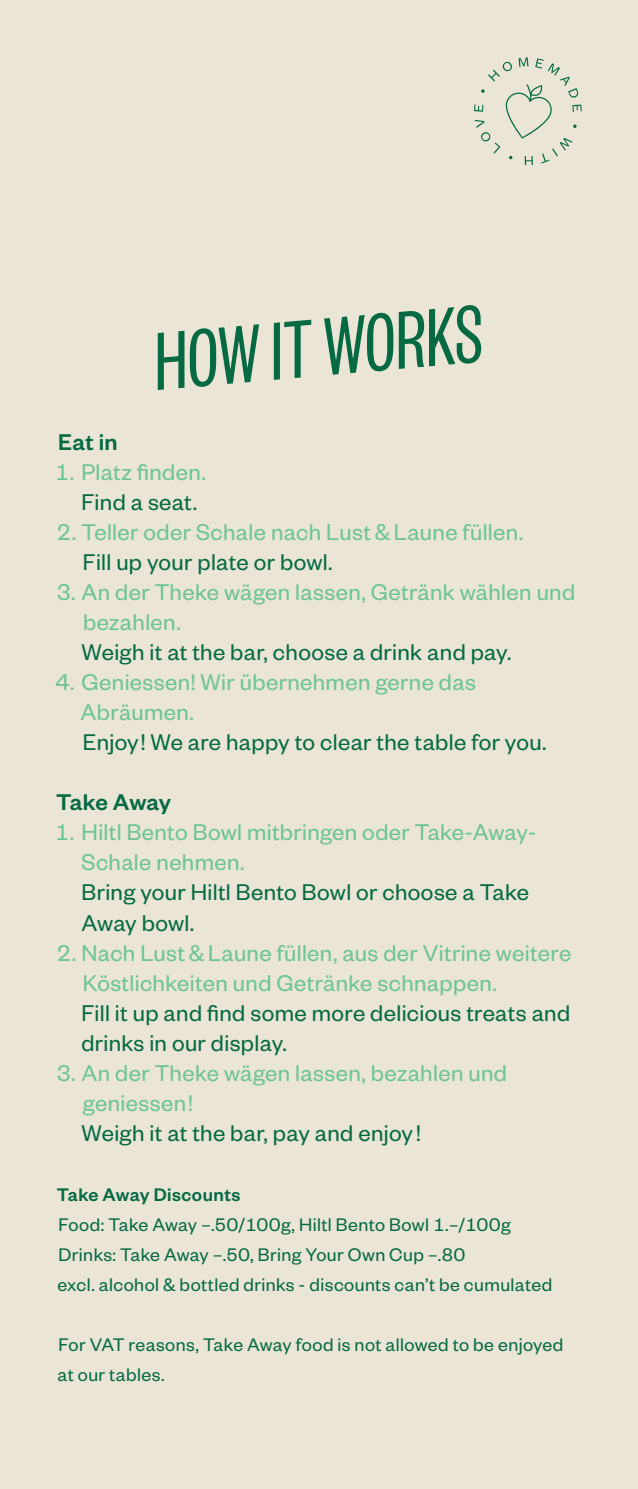
<style>
.page{position:relative;width:638px;height:1489px;background:#fff}
.page>*{position:absolute;margin:0;border:0;box-sizing:border-box;transform-origin:0 0}
.Lauftext{font:condensed 90px "Founders Grotesk X";color:#056a42}
.Lauftext-2{font:25px/30px "Founders Grotesk";letter-spacing:.015em;color:#6dc494}
.Lauftext-3{font:25px/30px "Founders Grotesk";letter-spacing:.015em;color:#056a42}
.Lauftext-4{font:500 25px "Founders Grotesk";letter-spacing:-.005em;color:#056a42}
.Untertitel_Aussen{font:500 25px "Founders Grotesk";color:#056a42}
.Lauftext-5{font:20px/30px "Founders Grotesk";letter-spacing:.02em;color:#056a42}
.Lauftext-6{font:500 20px "Founders Grotesk";letter-spacing:.02em;color:#056a42}
.s1{color:#056a42}
</style>
<div class="page">
<div style="left:0;top:0;width:638px;height:1488px;background:#eae5d7"></div>
<svg style="left:474px;top:57px;width:108px;height:108px"></svg>
<p class="Lauftext" style="left:148px;top:312px;width:330px;rotate:-5deg">HOW IT WORKS</p>
<p class="Untertitel_Aussen" style="left:58px;top:426px;width:61px">Eat in</p>
<p class="Lauftext-2" style="left:55px;top:456px;width:153px">1. Platz finden.</p>
<p class="Lauftext-3" style="left:81px;top:486px;width:117px">Find a seat.</p>
<p class="Lauftext-2" style="left:83px;top:516px;width:442px;text-indent:-26px">2. Teller oder Schale nach Lust&amp;Laune füllen.<br><span class="s1">Fill up your plate or bowl.</span></p>
<p class="Lauftext-2" style="left:83px;top:576px;width:494px;text-indent:-27px">3. An der Theke wägen lassen, Getränk wählen und bezahlen.</p>
<p class="Lauftext-3" style="left:81px;top:636px;width:431px">Weigh it at the bar, choose a drink and pay.</p>
<p class="Lauftext-2" style="left:81px;top:666px;width:467px;text-indent:-25px">4. Geniessen! Wir übernehmen gerne das<br>Abräumen.<br><span class="s1">Enjoy! We are happy to clear the table for you.</span></p>
<p class="Lauftext-4" style="left:56px;top:786px;width:116px">Take Away</p>
<p class="Lauftext-2" style="left:55px;top:816px;width:483px">1. Hiltl Bento Bowl mitbringen oder Take-Away-</p>
<p class="Lauftext-2" style="left:81px;top:846px;width:165px">Schale nehmen.</p>
<p class="Lauftext-3" style="left:81px;top:876px;width:449px">Bring your Hiltl Bento Bowl or choose a Take<br>Away bowl.</p>
<p class="Lauftext-2" style="left:83px;top:936px;width:490px;text-indent:-26px">2. Nach Lust&amp;Laune füllen, aus der Vitrine weitere<br>Köstlichkeiten und Getränke schnappen.</p>
<p class="Lauftext-3" style="left:81px;top:996px;width:490px">Fill it up and find some more delicious treats and drinks in our display.</p>
<p class="Lauftext-2" style="left:83px;top:1056px;width:425px;text-indent:-26px">3. An der Theke wägen lassen, bezahlen und geniessen!</p>
<p class="Lauftext-3" style="left:81px;top:1116px;width:341px">Weigh it at the bar, pay and enjoy!</p>
<p class="Lauftext-6" style="left:57px;top:1181px;width:185px">Take Away Discounts</p>
<p class="Lauftext-5" style="left:58px;top:1208px;width:454px">Food: Take Away –.50/100g, Hiltl Bento Bowl 1.–/100g</p>
<p class="Lauftext-5" style="left:58px;top:1238px;width:408px">Drinks: Take Away –.50, Bring Your Own Cup –.80</p>
<p class="Lauftext-5" style="left:57px;top:1268px;width:496px">excl. alcohol &amp; bottled drinks - discounts can’t be cumulated</p>
<p class="Lauftext-5" style="left:58px;top:1328px;width:507px">For VAT reasons, Take Away food is not allowed to be enjoyed at our tables.</p>
</div>
